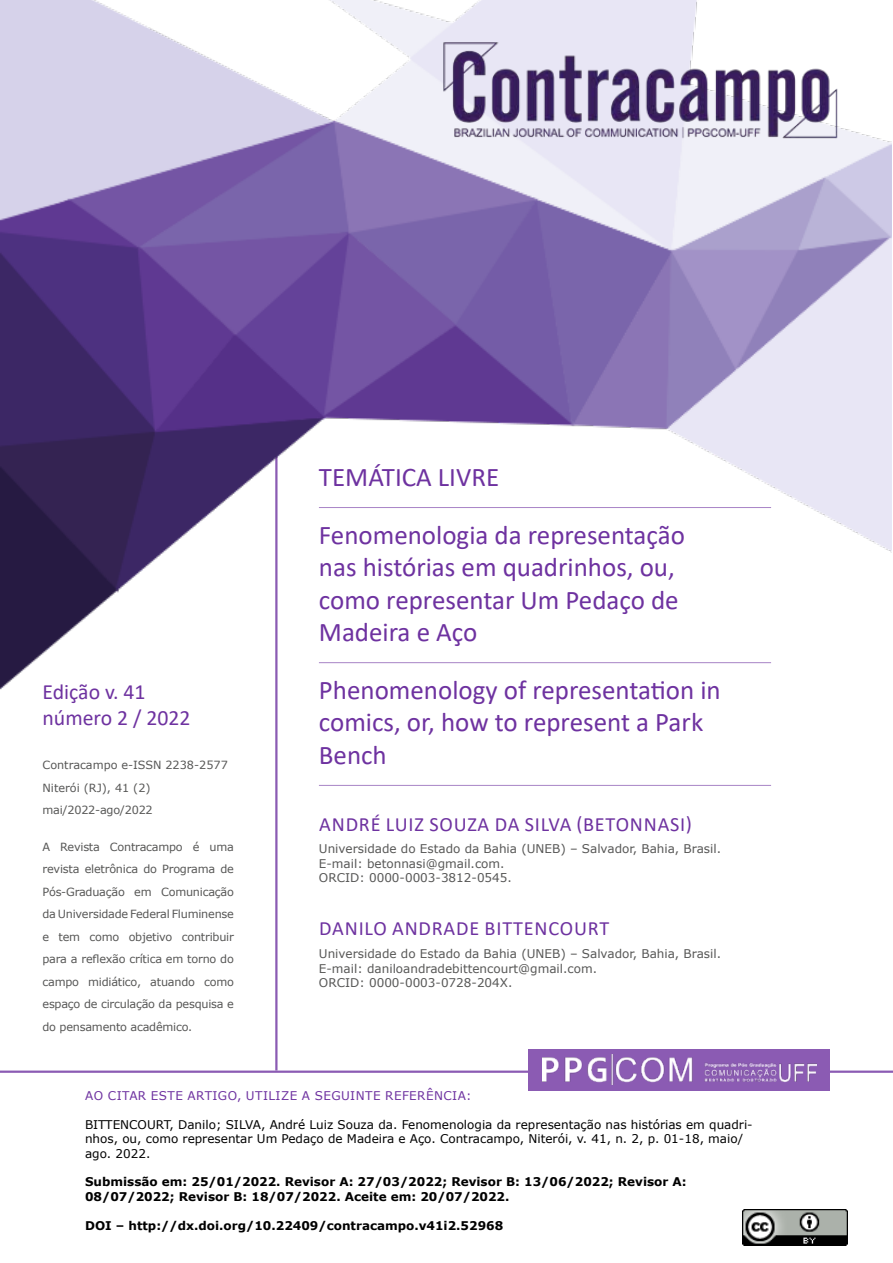
<style>
.page{position:relative;width:893px;height:1263px;background:#fff}
.page>*{position:absolute;margin:0;border:0;box-sizing:border-box;transform-origin:0 0}
.t1{font:27px/32.4px "Calibri";color:#6e32a0}
.t2{font:21.75px/26.1px "Calibri";color:#6e32a0}
.t3{font:20.25px "Calibri";letter-spacing:.04em;color:#6e32a0}
.t4{font:12px/14.4px "Verdana";color:#575756}
.t5{font:12px/14.4px "Verdana";color:#000}
.t6{font:700 12px/14.4px "Verdana";color:#000}
.t7{font:12px "Verdana";letter-spacing:.035em;color:#6e32a0}
.t8{font:11.25px/22.5px "Verdana";letter-spacing:-.02em;color:#575756;text-align:justify}
.t9{font:11.25px/22.5px "Verdana";color:#575756}
</style>
<div class="page">
<hr style="left:275px;top:453px;width:3px;height:617px;background:#8b5bb3">
<img style="left:0;top:0;width:891px;height:709px">
<hr style="left:0;top:1070px;width:893px;height:3px;background:#8b5bb3">
<div style="left:528px;top:1049px;width:302px;height:41px;background:#8b5bb3"></div>
<img style="left:542px;top:1054px;width:275px;height:31px">
<img style="left:427px;top:28px;width:420px;height:120px">
<img style="left:742px;top:1209px;width:105px;height:37px">
<hr style="left:319px;top:507px;width:452px;height:1px;background:#a884c6">
<hr style="left:319px;top:662px;width:452px;height:1px;background:#a884c6">
<hr style="left:319px;top:785px;width:452px;height:1px;background:#a884c6">
<h2 class="t2" style="left:43px;top:678px;width:150px">Edição v. 41 número 2 / 2022</h2>
<p class="t9" style="left:43px;top:753px;width:187px">Contracampo e-ISSN 2238-2577<br>Niterói (RJ), 41 (2) mai/2022-ago/2022</p>
<p class="t8" style="left:43px;top:835px;width:193px">A Revista Contracampo é uma revista eletrônica do Programa de Pós-Graduação em Comunicação da Universidade Federal Fluminense e tem como objetivo contribuir para a reflexão crítica em torno do campo midiático, atuando como espaço de circulação da pesquisa e do pensamento acadêmico.</p>
<h1 class="t1" style="left:319px;top:447px;width:367px;line-height:57.9px">TEMÁTICA LIVRE<br>Fenomenologia da representação</h1>
<h1 class="t1" style="left:319px;top:550px;width:361px">nas histórias em quadrinhos, ou, como representar Um Pedaço de<br>Madeira e Aço</h1>
<h1 class="t1" style="left:319px;top:673px;width:403px">Phenomenology of representation in comics, or, how to represent a Park<br>Bench</h1>
<h3 class="t3" style="left:319px;top:810px;width:374px">ANDRÉ LUIZ SOUZA DA SILVA (BETONNASI)</h3>
<p class="t4" style="left:319px;top:842px;width:404px">Universidade do Estado da Bahia (UNEB) – Salvador, Bahia, Brasil.<br>E-mail: betonnasi@gmail.com.<br>ORCID: 0000-0003-3812-0545.</p>
<h3 class="t3" style="left:319px;top:915px;width:291px">DANILO ANDRADE BITTENCOURT</h3>
<p class="t4" style="left:319px;top:947px;width:404px">Universidade do Estado da Bahia (UNEB) – Salvador, Bahia, Brasil.<br>E-mail: daniloandradebittencourt@gmail.com.<br>ORCID: 0000-0003-0728-204X.</p>
<p class="t7" style="left:85px;top:1087px;width:388px">AO CITAR ESTE ARTIGO, UTILIZE A SEGUINTE REFERÊNCIA:</p>
<p class="t5" style="left:85px;top:1117px;width:669px">BITTENCOURT, Danilo; SILVA, André Luiz Souza da. Fenomenologia da representação nas histórias em quadri&shy;nhos, ou, como representar Um Pedaço de Madeira e Aço. Contracampo, Niterói, v. 41, n. 2, p. 01-18, maio/ ago. 2022.</p>
<p class="t6" style="left:85px;top:1174px;width:603px">Submissão em: 25/01/2022. Revisor A: 27/03/2022; Revisor B: 13/06/2022; Revisor A:<br>08/07/2022; Revisor B: 18/07/2022. Aceite em: 20/07/2022.</p>
<p class="t6" style="left:85px;top:1218px;width:420px">DOI – http://dx.doi.org/10.22409/contracampo.v41i2.52968</p>
</div>
